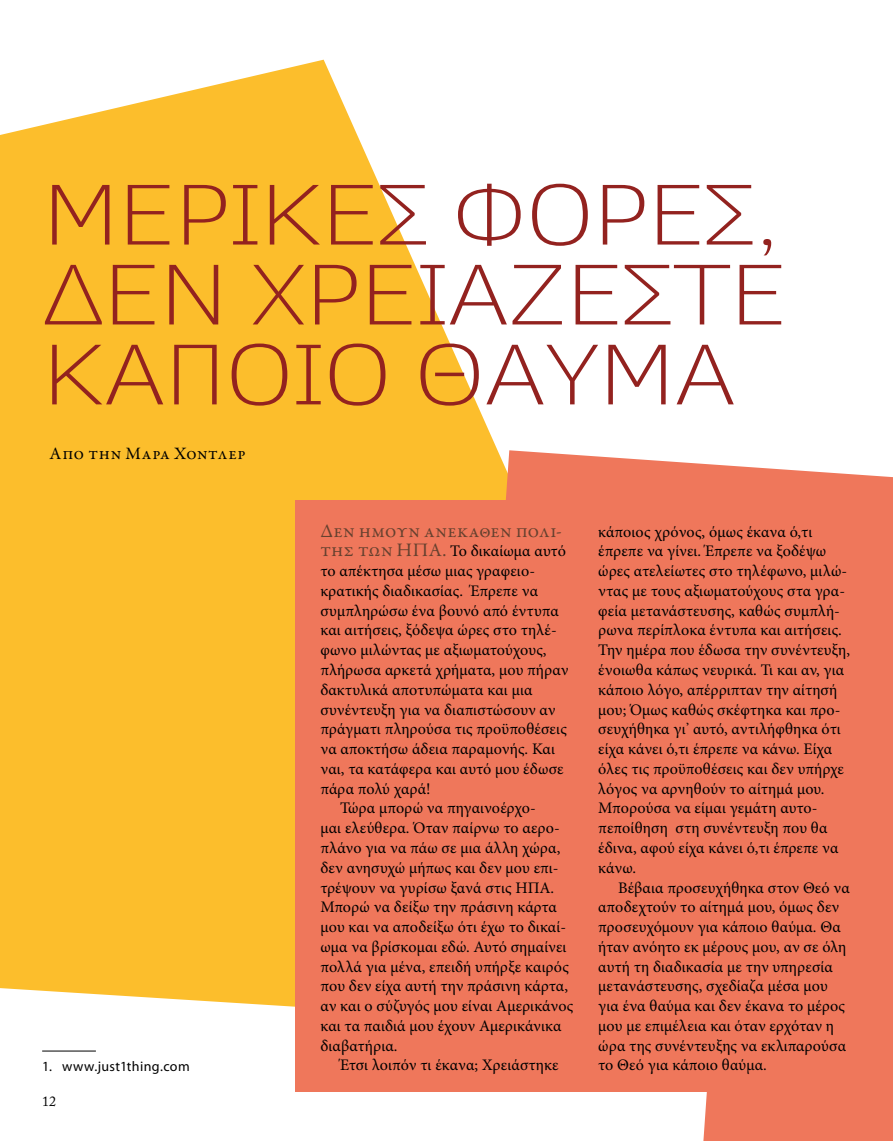
<style>
.page{position:relative;width:893px;height:1141px;background:#fff}
.page>*{position:absolute;margin:0;border:0;box-sizing:border-box;transform-origin:0 0}
.t1{font:100 88.2px/80px "Clear Sans";letter-spacing:-.04em;color:#93221f;text-align:justify;scale:1.22 1}
.t2{font:19.25px "Garamond Premr Pro";letter-spacing:.01em;color:#66412f}
.t3{font:17.5px "Garamond Premr Pro";letter-spacing:.03em;color:#000}
.t4{font:16.1px/19.8px "Minion Pro";letter-spacing:.005em;color:#000}
.t5{font:14px "Myriad Pro";letter-spacing:.025em;color:#000}
.t6{font:14px "Adobe Caslon Pro";color:#000}
.s1{font-family:"Garamond Premr Pro";font-size:19.25px;color:#66412f}
</style>
<div class="page">
<svg style="left:0;top:60px;width:498px;height:947px;fill:#fcbe2c"></svg>
<div style="left:295px;top:500px;width:598px;height:591px;background:#ef775b"></div>
<svg style="left:467px;top:450px;width:426px;height:50px;fill:#ef775b"></svg>
<div style="left:703px;top:1091px;width:190px;height:50px;background:#ef775b"></div>
<hr style="left:42px;top:1051px;width:54px;height:1px;background:#000">
<h1 class="t1" style="left:41px;top:174px;width:615px">ΜΕΡΙΚΈΣ ΦΟΡΈΣ, ΔΕΝ ΧΡΕΙΆΖΕΣΤΕ ΚΆΠΟΙΟ ΘΑΎΜΑ</h1>
<p class="t3" style="left:50px;top:443px;width:198px">Απο την Μαρα Χοντλερ</p>
<p class="t5" style="left:42px;top:1057px;width:149px">1. www.just1thing.com</p>
<p class="t6" style="left:42px;top:1093px;width:15px">12</p>
<p class="t2" style="left:320px;top:519px;width:243px">Δεν ήμουν ανέκαθεν πολί-</p>
<p class="t4" style="left:320px;top:541px;width:247px"><span class="s1">της των ΗΠΑ.</span> Το δικαίωμα αυτό</p>
<p class="t4" style="left:320px;top:561px;width:216px">το απέκτησα μέσω μιας γραφειο-</p>
<p class="t4" style="left:320px;top:581px;width:219px">κρατικής διαδικασίας. Έπρεπε να</p>
<p class="t4" style="left:320px;top:601px;width:240px">συμπληρώσω ένα βουνό από έντυπα</p>
<p class="t4" style="left:320px;top:620px;width:238px">και αιτήσεις, ξόδεψα ώρες στο τηλέ-</p>
<p class="t4" style="left:320px;top:640px;width:228px">φωνο μιλώντας με αξιωματούχους,</p>
<p class="t4" style="left:320px;top:660px;width:249px">πλήρωσα αρκετά χρήματα, μου πήραν</p>
<p class="t4" style="left:320px;top:680px;width:214px">δακτυλικά αποτυπώματα και μια</p>
<p class="t4" style="left:320px;top:700px;width:237px">συνέντευξη για να διαπιστώσουν αν</p>
<p class="t4" style="left:320px;top:719px;width:248px">πράγματι πληρούσα τις προϋποθέσεις</p>
<p class="t4" style="left:320px;top:739px;width:236px">να αποκτήσω άδεια παραμονής. Και</p>
<p class="t4" style="left:320px;top:759px;width:245px">ναι, τα κατάφερα και αυτό μου έδωσε</p>
<p class="t4" style="left:320px;top:779px;width:112px">πάρα πολύ χαρά!</p>
<p class="t4" style="left:340px;top:798px;width:197px">Τώρα μπορώ να πηγαινοέρχο-</p>
<p class="t4" style="left:320px;top:818px;width:241px">μαι ελεύθερα. Όταν παίρνω το αερο-</p>
<p class="t4" style="left:320px;top:838px;width:241px">πλάνο για να πάω σε μια άλλη χώρα,</p>
<p class="t4" style="left:320px;top:858px;width:240px">δεν ανησυχώ μήπως και δεν μου επι-</p>
<p class="t4" style="left:320px;top:878px;width:235px">τρέψουν να γυρίσω ξανά στις ΗΠΑ.</p>
<p class="t4" style="left:320px;top:897px;width:238px">Μπορώ να δείξω την πράσινη κάρτα</p>
<p class="t4" style="left:320px;top:917px;width:247px">μου και να αποδείξω ότι έχω το δικαί-</p>
<p class="t4" style="left:320px;top:937px;width:248px">ωμα να βρίσκομαι εδώ. Αυτό σημαίνει</p>
<p class="t4" style="left:320px;top:957px;width:250px">πολλά για μένα, επειδή υπήρξε καιρός</p>
<p class="t4" style="left:320px;top:976px;width:249px">που δεν είχα αυτή την πράσινη κάρτα,</p>
<p class="t4" style="left:320px;top:996px;width:255px">αν και ο σύζυγός μου είναι Αμερικάνος</p>
<p class="t4" style="left:320px;top:1016px;width:243px">και τα παιδιά μου έχουν Αμερικάνικα</p>
<p class="t4" style="left:320px;top:1036px;width:79px">διαβατήρια.</p>
<p class="t4" style="left:340px;top:1055px;width:220px">Έτσι λοιπόν τι έκανα; Χρειάστηκε</p>
<p class="t4" style="left:598px;top:522px;width:253px">κάποιος χρόνος, όμως έκανα ό,τι έπρεπε να γίνει. Έπρεπε να ξοδέψω ώρες ατελείωτες στο τηλέφωνο, μιλώ&shy;ντας με τους αξιωματούχους στα γρα&shy;φεία μετανάστευσης, καθώς συμπλή&shy;ρωνα περίπλοκα έντυπα και αιτήσεις.<br>Την ημέρα που έδωσα την συνέντευξη, ένοιωθα κάπως νευρικά. Τι και αν, για κάποιο λόγο, απέρριπταν την αίτησή μου; Όμως καθώς σκέφτηκα και προ&shy;σευχήθηκα γι’ αυτό, αντιλήφθηκα ότι είχα κάνει ό,τι έπρεπε να κάνω. Είχα όλες τις προϋποθέσεις και δεν υπήρχε λόγος να αρνηθούν το αίτημά μου.<br>Μπορούσα να είμαι γεμάτη αυτο&shy;πεποίθηση στη συνέντευξη που θα έδινα, αφού είχα κάνει ό,τι έπρεπε να κάνω.</p>
<p class="t4" style="left:598px;top:878px;width:253px;text-indent:20px">Βέβαια προσευχήθηκα στον Θεό να αποδεχτούν το αίτημά μου, όμως δεν προσευχόμουν για κάποιο θαύμα. Θα ήταν ανόητο εκ μέρους μου, αν σε όλη αυτή τη διαδικασία με την υπηρεσία μετανάστευσης, σχεδίαζα μέσα μου για ένα θαύμα και δεν έκανα το μέρος μου με επιμέλεια και όταν ερχόταν η ώρα της συνέντευξης να εκλιπαρούσα το Θεό για κάποιο θαύμα.</p>
</div>
